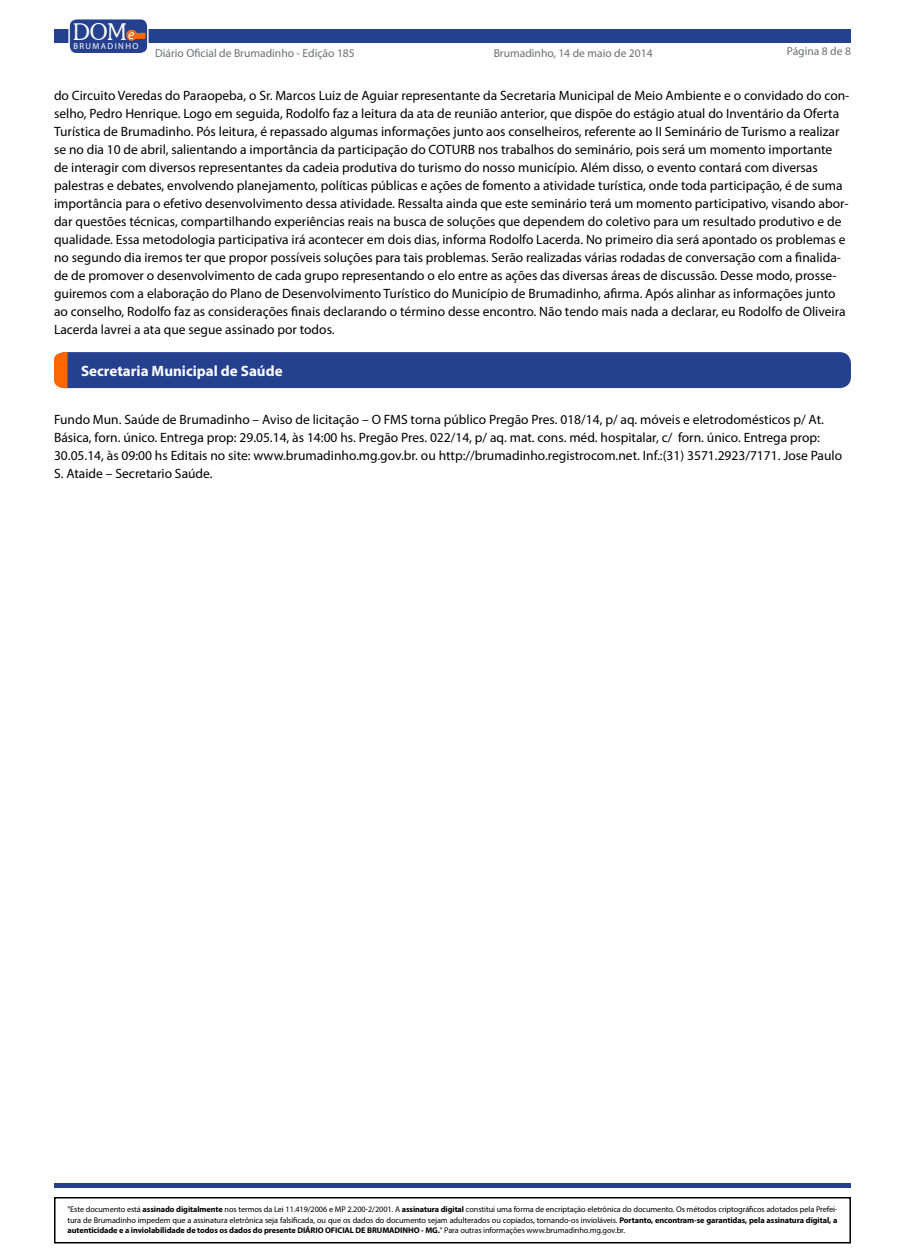
<style>
.page{position:relative;width:905px;height:1260px;background:#fff}
.page>*{position:absolute;margin:0;border:0;box-sizing:border-box;transform-origin:0 0}
.t1{font:300 23.25px "Souvenir IT Cby BT";color:#fff}
.t2{font:700 15px "Myriad Pro";color:#fff}
.t3{font:13.5px/18px "Myriad Pro";color:#000}
.t4{font:11.55px "Myriad Pro";color:#6d6e71}
.t5{font:8.7px "Myriad Pro";letter-spacing:.16em;color:#fff}
.t6{font:8.25px/10.5px "Myriad Pro";letter-spacing:-.01em;color:#000;text-align:justify}
.s1{font-weight:700}
</style>
<div class="page">
<div style="left:54px;top:29px;width:796px;height:14px;background:#25408f"></div>
<hr style="left:55px;top:1184px;width:795px;height:4px;background:#25408f">
<div style="left:54px;top:1197px;width:796px;height:47px;border:2px solid #000"></div>
<div style="left:69px;top:19px;width:79px;height:35px;background:#25408f;border-radius:8px"></div>
<div style="left:68px;top:18px;width:80px;height:36px;border:1px solid #fff;border-radius:8px"></div>
<svg style="left:126px;top:30px;width:20px;height:11px"></svg>
<div style="left:54px;top:352px;width:796px;height:36px;background:#25408f;border-radius:11px"></div>
<svg style="left:54px;top:352px;width:14px;height:36px"></svg>
<h1 class="t1" style="left:73px;top:17px;width:55px">DOM</h1>
<p class="t5" style="left:73px;top:40px;width:66px">BRUMADINHO</p>
<p class="t4" style="left:155px;top:46px;width:201px">Diário Oficial de Brumadinho - Edição 185</p>
<p class="t4" style="left:493px;top:46px;width:160px">Brumadinho, 14 de maio de 2014</p>
<p class="t4" style="left:786px;top:44px;width:66px">Página 8 de 8</p>
<p class="t3" style="left:54px;top:86px;width:796px">do Circuito Veredas do Paraopeba, o Sr. Marcos Luiz de Aguiar representante da Secretaria Municipal de Meio Ambiente e o convidado do con&shy;selho, Pedro Henrique. Logo em seguida, Rodolfo faz a leitura da ata de reunião anterior, que dispõe do estágio atual do Inventário da Oferta Turística de Brumadinho. Pós leitura, é repassado algumas informações junto aos conselheiros, referente ao II Seminário de Turismo a realizar se no dia 10 de abril, salientando a importância da participação do COTURB nos trabalhos do seminário, pois será um momento importante de interagir com diversos representantes da cadeia produtiva do turismo do nosso município. Além disso, o evento contará com diversas palestras e debates, envolvendo planejamento, políticas públicas e ações de fomento a atividade turística, onde toda participação, é de suma importância para o efetivo desenvolvimento dessa atividade. Ressalta ainda que este seminário terá um momento participativo, visando abor&shy;dar questões técnicas, compartilhando experiências reais na busca de soluções que dependem do coletivo para um resultado produtivo e de qualidade. Essa metodologia participativa irá acontecer em dois dias, informa Rodolfo Lacerda. No primeiro dia será apontado os problemas e no segundo dia iremos ter que propor possíveis soluções para tais problemas. Serão realizadas várias rodadas de conversação com a finalida&shy;de de promover o desenvolvimento de cada grupo representando o elo entre as ações das diversas áreas de discussão. Desse modo, prosse&shy;guiremos com a elaboração do Plano de Desenvolvimento Turístico do Município de Brumadinho, afirma. Após alinhar as informações junto ao conselho, Rodolfo faz as considerações finais declarando o término desse encontro. Não tendo mais nada a declarar, eu Rodolfo de Oliveira Lacerda lavrei a ata que segue assinado por todos.</p>
<p class="t2" style="left:81px;top:361px;width:203px">Secretaria Municipal de Saúde</p>
<p class="t3" style="left:54px;top:410px;width:789px">Fundo Mun. Saúde de Brumadinho – Aviso de licitação – O FMS torna público Pregão Pres. 018/14, p/ aq. móveis e eletrodomésticos p/ At.<br>Básica, forn. único. Entrega prop: 29.05.14, às 14:00 hs. Pregão Pres. 022/14, p/ aq. mat. cons. méd. hospitalar, c/ forn. único. Entrega prop:<br>30.05.14, às 09:00 hs Editais no site: www.brumadinho.mg.gov.br. ou http://brumadinho.registrocom.net. Inf.:(31) 3571.2923/7171. Jose Paulo S. Ataide – Secretario Saúde.</p>
<p class="t6" style="left:68px;top:1204px;width:771px">"Este documento está <span class="s1">assinado digitalmente</span> nos termos da Lei 11.419/2006 e MP 2.200-2/2001. A <span class="s1">assinatura digital</span> constitui uma forma de encriptação eletrônica do documento. Os métodos criptográficos adotados pela Prefei&shy;tura de Brumadinho impedem que a assinatura eletrônica seja falsificada, ou que os dados do documento sejam adulterados ou copiados, tornando-os invioláveis. <span class="s1">Portanto, encontram-se garantidas, pela assinatura digital, a autenticidade e a inviolabilidade de todos os dados do presente DIÁRIO OFICIAL DE BRUMADINHO - MG.</span>" Para outras informações www.brumadinho.mg.gov.br.</p>
</div>
